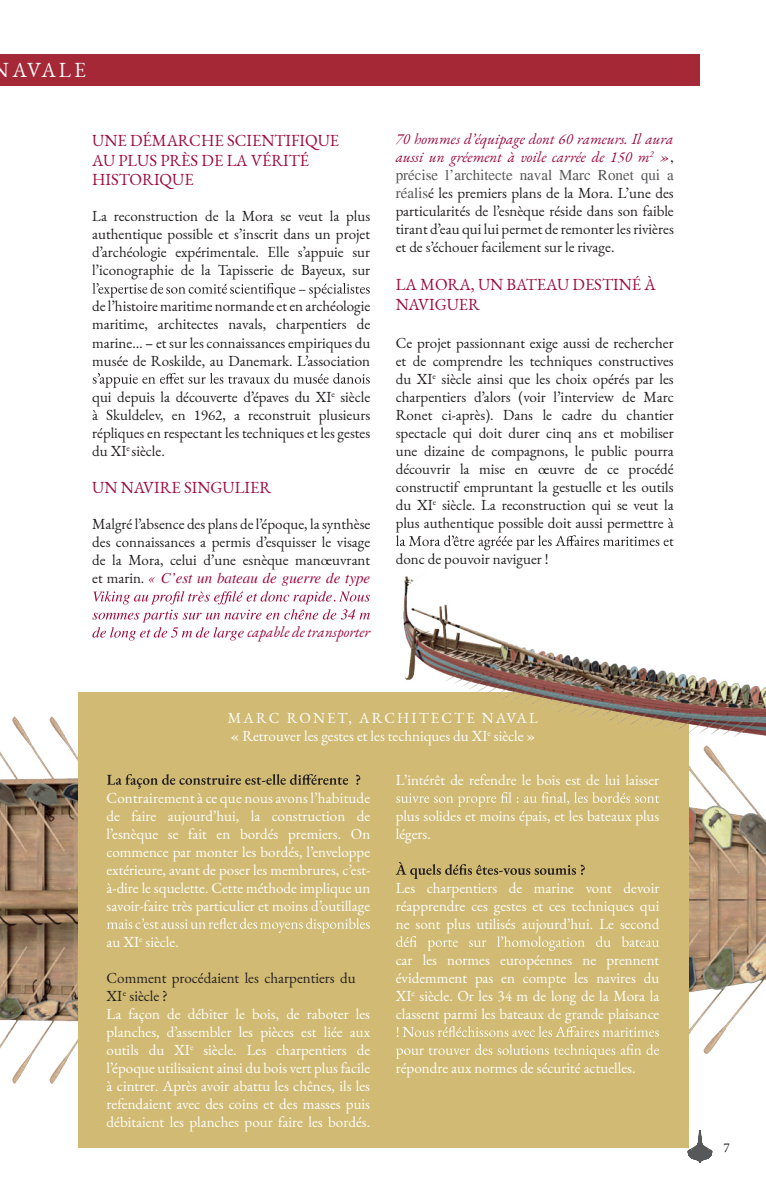
<style>
.page{position:relative;width:766px;height:1191px;background:#fff}
.page>*{position:absolute;margin:0;border:0;box-sizing:border-box;transform-origin:0 0}
.t1{font:21px "EB Garamond";letter-spacing:.135em;color:#fff}
.t2{font:16.5px/19.8px "EB Garamond";color:#9e0b3f}
.t3{font:15px/18px "EB Garamond";color:#231f20;text-align:justify}
.t4{font:15px/18px "EB Garamond";color:#fff;text-align:justify}
.t5{font:italic 15px/18px "EB Garamond";color:#9e0b3f}
.t6{font:15px "Times";color:#57585a}
.t7{font:italic 15px "Times";color:#9e0b3f}
.t8{font:13.5px "Minion Pro";color:#231f20}
.s1{font-family:"EB Garamond";font-style:normal;color:#231f20}
.s2{font-family:"Times";font-style:normal;color:#231f20}
.s3{font-family:"Times";color:#57585a}
.s4{color:#231f20}
</style>
<div class="page">
<img style="left:0;top:716px;width:765px;height:447px">
<div style="left:66px;top:54px;width:633px;height:32px;background:#a42836"></div>
<svg style="left:92px;top:283px;width:277px;height:15px"></svg>
<svg style="left:93px;top:373px;width:276px;height:15px"></svg>
<svg style="left:92px;top:591px;width:231px;height:49px"></svg>
<svg style="left:396px;top:535px;width:277px;height:15px"></svg>
<div style="left:78px;top:692px;width:610px;height:455px;background:#d1ba73"></div>
<svg style="left:107px;top:774px;width:253px;height:14px"></svg>
<svg style="left:107px;top:918px;width:262px;height:15px"></svg>
<svg style="left:396px;top:792px;width:263px;height:15px"></svg>
<svg style="left:395px;top:862px;width:189px;height:17px"></svg>
<svg style="left:396px;top:936px;width:263px;height:15px"></svg>
<svg style="left:396px;top:1026px;width:262px;height:11px"></svg>
<svg style="left:396px;top:1044px;width:262px;height:15px"></svg>
<img style="left:323px;top:576px;width:442px;height:183px">
<div style="left:0;top:54px;width:115px;height:32px;background:#a42836"></div>
<h1 class="t1" style="left:-7px;top:56px;width:94px">NAVALE</h1>
<h1 class="t1" style="left:-3px;top:56px;width:60px">V LE</h1>
<p class="t2" style="left:92px;top:130px;width:248px">UNE DÉMARCHE SCIENTIFIQUE<br>AU PLUS PRÈS DE LA VÉRITÉ<br>HISTORIQUE</p>
<p class="t3" style="left:92px;top:207px;width:279px">La reconstruction de la Mora se veut la plus authentique possible et s’inscrit dans un projet d’archéologie expérimentale. Elle s’appuie sur l’iconographie de la Tapisserie de Bayeux, sur</p>
<p class="t3" style="left:92px;top:297px;width:279px">del’histoiremaritime normandeeten archéologie maritime, architectes navals, charpentiers de marine… – et sur les connaissances empiriques du musée de Roskilde, au Danemark. L’association</p>
<p class="t3" style="left:92px;top:387px;width:279px">qui depuis la découverte d’épaves du XI<sup>e</sup> siècle à Skuldelev, en 1962, a reconstruit plusieurs répliques en respectant les techniques et les gestes du XI<sup>e</sup> siècle.</p>
<p class="t2" style="left:92px;top:478px;width:180px">UN NAVIRE SINGULIER</p>
<p class="t3" style="left:92px;top:515px;width:279px">Malgré l’absence des plans de l’époque, la synthèse des connaissances a permis d’esquisser le visage de la Mora, celui d’une esnèque manœuvrant</p>
<p class="t7" style="left:92px;top:570px;width:279px"><span class="s1">et marin.</span> « C’est un bateau de guerre de type</p>
<p class="t5" style="left:247px;top:623px;width:124px">capable de transporter</p>
<p class="t5" style="left:395px;top:130px;width:279px">70 hommes d’équipage dont 60 rameurs. Il aura aussi un gréement à voile carrée de 150 m<sup>2</sup> »<span class="s2">,</span></p>
<p class="t6" style="left:395px;top:166px;width:279px">précise l’architecte naval Marc Ronet qui a</p>
<p class="t3" style="left:395px;top:184px;width:279px"><span class="s3">réalis</span>é les premiers plans de la Mora. L’une des particularités de l’esnèque réside dans son faible tirant d’eau qui lui permet de remonter les rivières et de s’échouer facilement sur le rivage.</p>
<p class="t2" style="left:395px;top:275px;width:261px">LA MORA, UN BATEAU DESTINÉ À<br>NAVIGUER</p>
<p class="t3" style="left:395px;top:334px;width:279px">Ce projet passionnant exige aussi de rechercher et de comprendre les techniques constructives du XI<sup>e</sup> siècle ainsi que les choix opérés par les charpentiers d’alors (voir l’interview de Marc Ronet ci-après). Dans le cadre du chantier spectacle qui doit durer cinq ans et mobiliser une dizaine de compagnons, le public pourra découvrir la mise en œuvre de ce procédé constructif empruntant la gestuelle et les outils du XI<sup>e</sup> siècle. La reconstruction qui se veut la plus authentique possible doit aussi permettre à</p>
<p class="t3" style="left:395px;top:550px;width:154px">donc de pouvoir naviguer !</p>
<p class="t4" style="left:228px;top:709px;width:311px">MARC RONET, ARCHITECTE NAVAL « Retrouver les gestes et les techniques du XI<sup>e</sup> siècle »</p>
<p class="t4" style="left:107px;top:788px;width:265px">Contrairement à ce que nous avons l’habitude de faire aujourd’hui, la construction de l’esnèque se fait en bordés premiers. On commence par monter les bordés, l’enveloppe extérieure, avant de poser les membrures, c’est&shy;à-dire le squelette. Cette méthode implique un savoir-faire très particulier et moins d’outillage</p>
<p class="t4" style="left:107px;top:932px;width:74px">au XI<sup>e</sup> siècle.</p>
<p class="t4" style="left:107px;top:968px;width:265px;text-align:left"><span class="s4">Comment procédaient les charpentiers du XI</span><sup>e</sup> <span class="s4">siècle ?<br></span>La façon de débiter le bois, de raboter les planches, d’assembler les pièces est liée aux outils du XI<sup>e</sup> siècle. Les charpentiers de l’époque utilisaient ainsi du bois vert plus facile à cintrer. Après avoir abattu les chênes, ils les refendaient avec des coins et des masses puis débitaient les planches pour faire les bordés.</p>
<p class="t4" style="left:395px;top:770px;width:265px">L’intérêt de refendre le bois est de lui laisser</p>
<p class="t4" style="left:395px;top:806px;width:265px">plus solides et moins épais, et les bateaux plus légers.</p>
<p class="t4" style="left:395px;top:878px;width:265px">Les charpentiers de marine vont devoir réapprendre ces gestes et ces techniques qui ne sont plus utilisés aujourd’hui. Le second</p>
<p class="t4" style="left:395px;top:950px;width:265px">car les normes européennes ne prennent évidemment pas en compte les navires du XI<sup>e</sup> siècle. Or les 34 m de long de la Mora la classent parmi les bateaux de grande plaisance</p>
<p class="t4" style="left:395px;top:1058px;width:241px">répondre aux normes de sécurité actuelles.</p>
<p class="t8" style="left:723px;top:1138px;width:8px">7</p>
</div>
